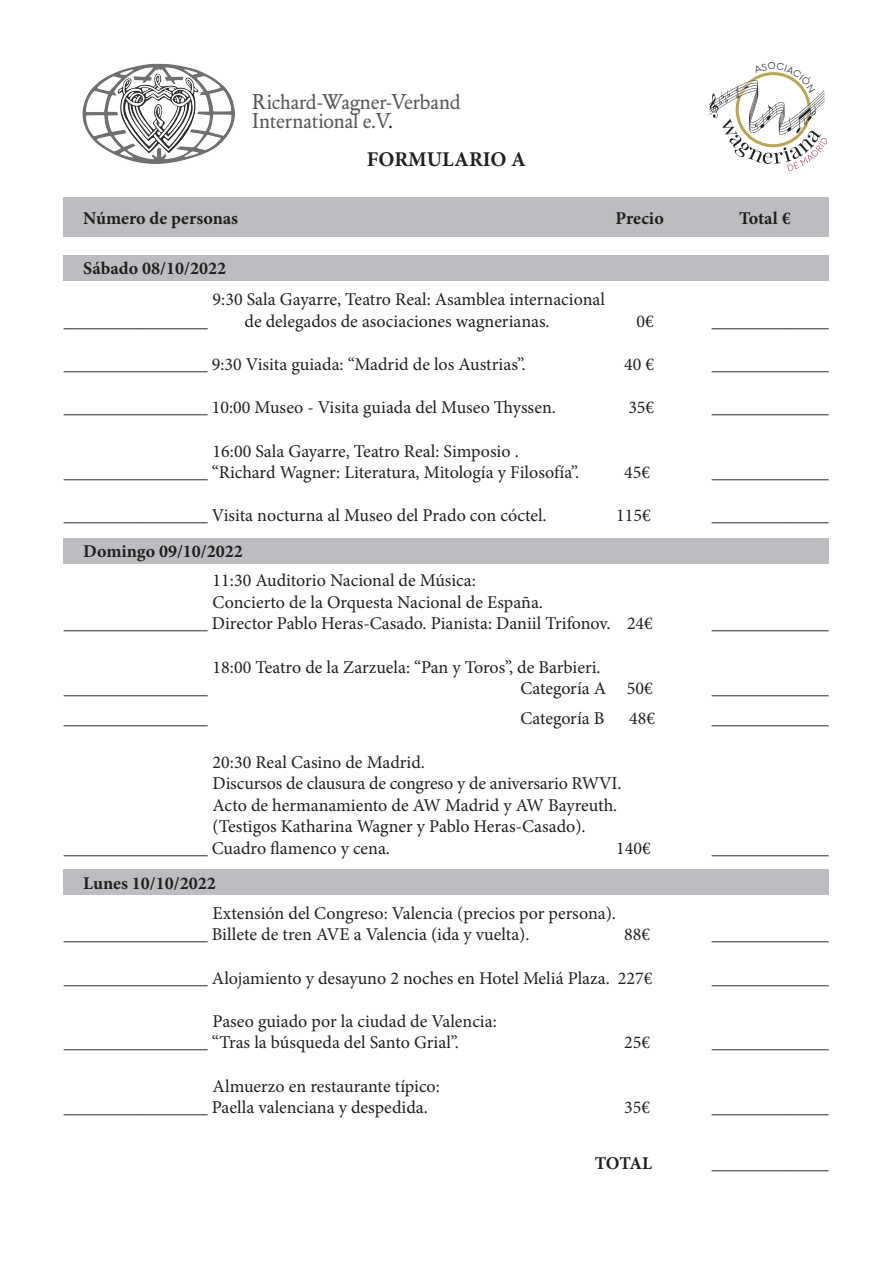
<style>
.page{position:relative;width:893px;height:1263px;background:#fff}
.page>*{position:absolute;margin:0;border:0;box-sizing:border-box;transform-origin:0 0}
.t1{font:21.3px/18.9px "DTL Elzevir ST";color:#57585a}
.t2{font:700 21px "Minion Pro";color:#231f20}
.t3{font:18px/21.6px "Minion Pro";color:#231f20}
.t4{font:700 18px "Minion Pro";color:#231f20}
.s1{color:#231f20}
</style>
<div class="page">
<div style="left:64px;top:198px;width:765px;height:39px;background:#bcbdc0"></div>
<img style="left:83px;top:64px;width:151px;height:99px">
<div style="left:64px;top:255px;width:765px;height:26px;background:#bcbdc0"></div>
<div style="left:64px;top:538px;width:765px;height:25px;background:#bcbdc0"></div>
<div style="left:64px;top:870px;width:765px;height:25px;background:#bcbdc0"></div>
<svg style="left:709px;top:72px;width:119px;height:99px"></svg>
<p class="t1" style="left:252px;top:92px;width:210px">Richard-Wagner-Verband<br>International e.V<span class="s1">.</span></p>
<p class="t2" style="left:367px;top:145px;width:161px">FORMULARIO A</p>
<p class="t4" style="left:83px;top:205px;width:156px">Número de personas</p>
<p class="t4" style="left:615px;top:205px;width:50px">Precio</p>
<p class="t4" style="left:739px;top:205px;width:53px">Total €</p>
<p class="t4" style="left:83px;top:256px;width:144px">Sábado 08/10/2022</p>
<p class="t3" style="left:213px;top:289px;width:394px">9:30 Sala Gayarre, Teatro Real: Asamblea internacional</p>
<p class="t3" style="left:64px;top:311px;width:145px">________________</p>
<p class="t3" style="left:245px;top:311px;width:307px">de delegados de asociaciones wagnerianas.</p>
<p class="t3" style="left:636px;top:311px;width:19px">0€</p>
<p class="t3" style="left:64px;top:354px;width:463px">________________ 9:30 Visita guiada: “Madrid de los Austrias”.</p>
<p class="t3" style="left:624px;top:354px;width:32px">40 €</p>
<p class="t3" style="left:64px;top:397px;width:494px">________________ 10:00 Museo - Visita guiada del Museo Thyssen.</p>
<p class="t3" style="left:628px;top:397px;width:27px">35€</p>
<p class="t3" style="left:64px;top:440px;width:517px;text-indent:149px">16:00 Sala Gayarre, Teatro Real: Simposio . ________________ “Richard Wagner: Literatura, Mitología y Filosofía”.</p>
<p class="t3" style="left:624px;top:462px;width:27px">45€</p>
<p class="t3" style="left:64px;top:505px;width:484px">________________ Visita nocturna al Museo del Prado con cóctel.</p>
<p class="t3" style="left:616px;top:505px;width:36px">115€</p>
<p class="t4" style="left:83px;top:539px;width:161px">Domingo 09/10/2022</p>
<p class="t3" style="left:213px;top:570px;width:265px">11:30 Auditorio Nacional de Música:</p>
<p class="t3" style="left:213px;top:591px;width:332px">Concierto de la Orquesta Nacional de España.</p>
<p class="t3" style="left:64px;top:613px;width:591px">________________ Director Pablo Heras-Casado. Pianista: Daniil Trifonov. 24€</p>
<p class="t3" style="left:213px;top:656px;width:389px">18:00 Teatro de la Zarzuela: “Pan y Toros”, de Barbieri.</p>
<p class="t3" style="left:64px;top:678px;width:145px">________________</p>
<p class="t3" style="left:64px;top:708px;width:145px">________________</p>
<p class="t3" style="left:520px;top:678px;width:134px">Categoría A 50€</p>
<p class="t3" style="left:520px;top:708px;width:86px">Categoría B</p>
<p class="t3" style="left:629px;top:708px;width:27px">48€</p>
<p class="t3" style="left:213px;top:751px;width:214px">20:30 Real Casino de Madrid.</p>
<p class="t3" style="left:213px;top:773px;width:410px">Discursos de clausura de congreso y de aniversario RWVI.</p>
<p class="t3" style="left:213px;top:794px;width:406px">Acto de hermanamiento de AW Madrid y AW Bayreuth.</p>
<p class="t3" style="left:213px;top:816px;width:375px">(Testigos Katharina Wagner y Pablo Heras-Casado).</p>
<p class="t3" style="left:64px;top:837px;width:328px">________________ Cuadro flamenco y cena.</p>
<p class="t3" style="left:616px;top:837px;width:36px">140€</p>
<p class="t4" style="left:83px;top:870px;width:134px">Lunes 10/10/2022</p>
<p class="t3" style="left:64px;top:902px;width:554px;text-indent:149px">Extensión del Congreso: Valencia (precios por persona). ________________ Billete de tren AVE a Valencia (ida y vuelta).</p>
<p class="t3" style="left:624px;top:924px;width:27px">88€</p>
<p class="t3" style="left:64px;top:967px;width:590px">________________ Alojamiento y desayuno 2 noches en Hotel Meliá Plaza. 227€</p>
<p class="t3" style="left:64px;top:1010px;width:435px;text-indent:149px">Paseo guiado por la ciudad de Valencia: ________________ “Tras la búsqueda del Santo Grial”.</p>
<p class="t3" style="left:64px;top:1075px;width:378px;text-indent:149px">Almuerzo en restaurante típico: ________________ Paella valenciana y despedida.</p>
<p class="t3" style="left:624px;top:1032px;width:27px">25€</p>
<p class="t3" style="left:624px;top:1097px;width:27px">35€</p>
<p class="t4" style="left:595px;top:1151px;width:59px">TOTAL</p>
<p class="t3" style="left:712px;top:311px;width:118px">_____________</p>
<p class="t3" style="left:712px;top:354px;width:118px">_____________</p>
<p class="t3" style="left:712px;top:397px;width:118px">_____________</p>
<p class="t3" style="left:712px;top:462px;width:118px">_____________</p>
<p class="t3" style="left:712px;top:505px;width:118px">_____________</p>
<p class="t3" style="left:712px;top:613px;width:118px">_____________</p>
<p class="t3" style="left:712px;top:678px;width:118px">_____________</p>
<p class="t3" style="left:712px;top:708px;width:118px">_____________</p>
<p class="t3" style="left:712px;top:837px;width:118px">_____________</p>
<p class="t3" style="left:712px;top:924px;width:118px">_____________</p>
<p class="t3" style="left:712px;top:967px;width:118px">_____________</p>
<p class="t3" style="left:712px;top:1032px;width:118px">_____________</p>
<p class="t3" style="left:712px;top:1097px;width:118px">_____________</p>
<p class="t4" style="left:712px;top:1151px;width:118px">_____________</p>
</div>
